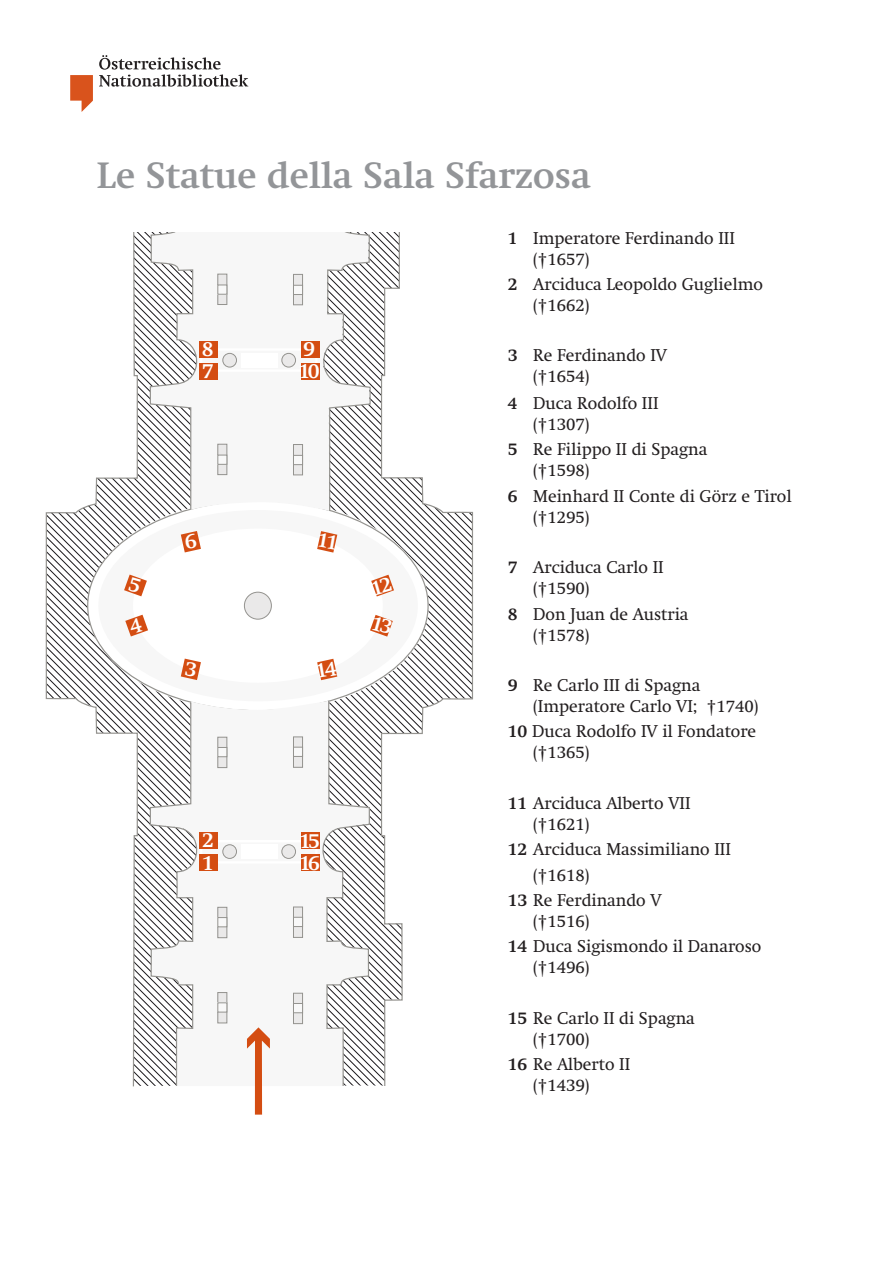
<style>
.page{position:relative;width:889px;height:1264px;background:#fff}
.page>*{position:absolute;margin:0;border:0;box-sizing:border-box;transform-origin:0 0}
.t1{font:700 36px "Swift";color:#939598}
.t2{font:700 20.4px/22.4px "Swift";color:#fff}
.t3{font:16.95px/21px "Swift";color:#231f20}
.s1{font-weight:700}
.s2{font-weight:700;font-size:16.5px}
</style>
<div class="page">
<svg style="left:138px;top:232px;width:242px;height:853px"></svg>
<svg style="left:45px;top:232px;width:93px;height:855px"></svg>
<svg style="left:380px;top:232px;width:93px;height:854px"></svg>
<div style="left:93px;top:504px;width:330px;height:202px;background:#f7f7f7;border-radius:50%"></div>
<svg style="left:150px;top:232px;width:166px;height:279px"></svg>
<svg style="left:150px;top:700px;width:165px;height:385px"></svg>
<svg style="left:149px;top:701px;width:57px;height:385px"></svg>
<svg style="left:315px;top:699px;width:55px;height:387px"></svg>
<svg style="left:149px;top:232px;width:57px;height:278px"></svg>
<svg style="left:316px;top:232px;width:55px;height:280px"></svg>
<div style="left:133px;top:528px;width:250px;height:154px;background:#fff;border-radius:50%"></div>
<div style="left:293px;top:906px;width:9px;height:31px;background:#eae9e9"></div>
<div style="left:293px;top:906px;width:10px;height:31px;border:1px solid #94938f"></div>
<div style="left:293px;top:917px;width:9px;height:9px;background:#f8f8f8"></div>
<div style="left:293px;top:916px;width:10px;height:10px;border:1px solid #94938f"></div>
<div style="left:218px;top:992px;width:9px;height:30px;background:#eae9e9"></div>
<div style="left:217px;top:991px;width:10px;height:32px;border:1px solid #94938f"></div>
<div style="left:218px;top:1002px;width:9px;height:9px;background:#f8f8f8"></div>
<div style="left:217px;top:1002px;width:10px;height:10px;border:1px solid #94938f"></div>
<div style="left:218px;top:907px;width:9px;height:30px;background:#eae9e9"></div>
<div style="left:217px;top:906px;width:10px;height:31px;border:1px solid #94938f"></div>
<div style="left:218px;top:917px;width:9px;height:9px;background:#f8f8f8"></div>
<div style="left:217px;top:916px;width:10px;height:11px;border:1px solid #94938f"></div>
<div style="left:293px;top:993px;width:9px;height:30px;background:#eae9e9"></div>
<div style="left:293px;top:992px;width:10px;height:31px;border:1px solid #94938f"></div>
<div style="left:293px;top:1003px;width:9px;height:9px;background:#f8f8f8"></div>
<div style="left:293px;top:1002px;width:10px;height:10px;border:1px solid #94938f"></div>
<div style="left:223px;top:844px;width:13px;height:14px;background:#eae9e9;border-radius:50%"></div>
<div style="left:222px;top:844px;width:15px;height:14px;border:1px solid #94938f;border-radius:50%"></div>
<div style="left:282px;top:844px;width:13px;height:14px;background:#eae9e9;border-radius:50%"></div>
<div style="left:281px;top:844px;width:15px;height:14px;border:1px solid #94938f;border-radius:50%"></div>
<div style="left:242px;top:844px;width:36px;height:14px;background:#fff"></div>
<div style="left:199px;top:854px;width:19px;height:16px;background:#d44d12"></div>
<div style="left:199px;top:832px;width:19px;height:16px;background:#d44d12"></div>
<div style="left:301px;top:854px;width:18px;height:16px;background:#d44d12"></div>
<div style="left:301px;top:832px;width:18px;height:16px;background:#d44d12"></div>
<div style="left:293px;top:736px;width:9px;height:31px;background:#eae9e9"></div>
<div style="left:293px;top:736px;width:10px;height:31px;border:1px solid #94938f"></div>
<div style="left:293px;top:747px;width:9px;height:9px;background:#f8f8f8"></div>
<div style="left:293px;top:746px;width:10px;height:10px;border:1px solid #94938f"></div>
<div style="left:218px;top:737px;width:9px;height:30px;background:#eae9e9"></div>
<div style="left:217px;top:736px;width:10px;height:32px;border:1px solid #94938f"></div>
<div style="left:218px;top:747px;width:9px;height:9px;background:#f8f8f8"></div>
<div style="left:217px;top:746px;width:10px;height:11px;border:1px solid #94938f"></div>
<svg style="left:247px;top:1027px;width:23px;height:87px"></svg>
<div style="left:244px;top:592px;width:27px;height:27px;background:#eae9e9;border-radius:50%"></div>
<div style="left:244px;top:591px;width:28px;height:28px;border:1px solid #94938f;border-radius:50%"></div>
<div style="left:293px;top:274px;width:9px;height:31px;background:#eae9e9"></div>
<div style="left:293px;top:274px;width:10px;height:31px;border:1px solid #94938f"></div>
<div style="left:293px;top:285px;width:9px;height:9px;background:#f8f8f8"></div>
<div style="left:293px;top:285px;width:10px;height:10px;border:1px solid #94938f"></div>
<div style="left:218px;top:274px;width:9px;height:30px;background:#eae9e9"></div>
<div style="left:217px;top:273px;width:10px;height:32px;border:1px solid #94938f"></div>
<div style="left:218px;top:285px;width:9px;height:9px;background:#f8f8f8"></div>
<div style="left:217px;top:284px;width:10px;height:10px;border:1px solid #94938f"></div>
<div style="left:223px;top:353px;width:13px;height:14px;background:#eae9e9;border-radius:50%"></div>
<div style="left:222px;top:353px;width:15px;height:14px;border:1px solid #94938f;border-radius:50%"></div>
<div style="left:282px;top:353px;width:13px;height:14px;background:#eae9e9;border-radius:50%"></div>
<div style="left:281px;top:353px;width:15px;height:14px;border:1px solid #94938f;border-radius:50%"></div>
<div style="left:242px;top:353px;width:36px;height:14px;background:#fff"></div>
<div style="left:199px;top:341px;width:19px;height:16px;background:#d44d12"></div>
<div style="left:199px;top:363px;width:19px;height:16px;background:#d44d12"></div>
<div style="left:301px;top:341px;width:18px;height:16px;background:#d44d12"></div>
<div style="left:301px;top:363px;width:18px;height:16px;background:#d44d12"></div>
<div style="left:293px;top:444px;width:9px;height:31px;background:#eae9e9"></div>
<div style="left:293px;top:444px;width:10px;height:31px;border:1px solid #94938f"></div>
<div style="left:293px;top:455px;width:9px;height:9px;background:#f8f8f8"></div>
<div style="left:293px;top:455px;width:10px;height:10px;border:1px solid #94938f"></div>
<div style="left:218px;top:444px;width:9px;height:30px;background:#eae9e9"></div>
<div style="left:217px;top:443px;width:10px;height:32px;border:1px solid #94938f"></div>
<div style="left:218px;top:455px;width:9px;height:9px;background:#f8f8f8"></div>
<div style="left:217px;top:454px;width:10px;height:10px;border:1px solid #94938f"></div>
<svg style="left:70px;top:75px;width:23px;height:37px"></svg>
<svg style="left:99px;top:55px;width:149px;height:32px"></svg>
<svg style="left:181px;top:658px;width:20px;height:22px"></svg>
<svg style="left:125px;top:614px;width:23px;height:22px"></svg>
<svg style="left:124px;top:574px;width:23px;height:22px"></svg>
<svg style="left:181px;top:531px;width:20px;height:21px"></svg>
<svg style="left:317px;top:531px;width:20px;height:21px"></svg>
<svg style="left:371px;top:574px;width:23px;height:22px"></svg>
<svg style="left:370px;top:615px;width:23px;height:21px"></svg>
<svg style="left:317px;top:658px;width:20px;height:22px"></svg>
<h1 class="t1" style="left:97px;top:154px;width:495px">Le Statue della Sala Sfarzosa</h1>
<p class="t2" style="left:202px;top:338px;width:13px">8</p>
<p class="t2" style="left:298px;top:338px;width:22px">9<br>10</p>
<p class="t2" style="left:202px;top:360px;width:13px">7</p>
<p class="t2" style="left:202px;top:829px;width:13px">2</p>
<p class="t2" style="left:202px;top:851px;width:13px">1</p>
<p class="t2" style="left:299px;top:831px;width:22px;line-height:21px">15<br>16</p>
<p class="t3" style="left:533px;top:227px;width:203px;text-indent:-25px"><span class="s1">1</span> Imperatore Ferdinando III (†1657)</p>
<p class="t3" style="left:533px;top:273px;width:231px;text-indent:-25px"><span class="s1">2</span> Arciduca Leopoldo Guglielmo (†1662)</p>
<p class="t3" style="left:533px;top:345px;width:135px;text-indent:-25px"><span class="s1">3</span> Re Ferdinando IV (†1654)</p>
<p class="t3" style="left:533px;top:393px;width:127px;text-indent:-25px"><span class="s2">4</span> Duca Rodolfo III (†1307)</p>
<p class="t3" style="left:533px;top:439px;width:176px;text-indent:-25px"><span class="s1">5</span> Re Filippo II di Spagna (†1598)</p>
<p class="t3" style="left:533px;top:485px;width:260px;text-indent:-25px"><span class="s1">6</span> Meinhard II Conte di Görz e Tirol (†1295)</p>
<p class="t3" style="left:533px;top:557px;width:132px;text-indent:-25px"><span class="s1">7</span> Arciduca Carlo II (†1590)</p>
<p class="t3" style="left:533px;top:603px;width:157px;text-indent:-25px"><span class="s1">8</span> Don Juan de Austria (†1578)</p>
<p class="t3" style="left:533px;top:675px;width:227px;text-indent:-25px"><span class="s1">9</span> Re Carlo III di Spagna (Imperatore Carlo VI; †1740)</p>
<p class="t3" style="left:533px;top:721px;width:224px;text-indent:-25px"><span class="s1">10</span> Duca Rodolfo IV il Fondatore (†1365)</p>
<p class="t3" style="left:533px;top:792px;width:159px;text-indent:-25px"><span class="s1">11</span> Arciduca Alberto VII (†1621)</p>
<p class="t3" style="left:507px;top:839px;width:225px"><span class="s1">12</span> Arciduca Massimiliano III</p>
<p class="t3" style="left:533px;top:864px;width:58px">(†1618)</p>
<p class="t3" style="left:507px;top:889px;width:155px"><span class="s1">13</span> Re Ferdinando V</p>
<p class="t3" style="left:507px;top:908px;width:255px;line-height:25.2px;text-indent:25px">(†1516)<br><span class="s1">14</span> Duca Sigismondo il Danaroso</p>
<p class="t3" style="left:533px;top:956px;width:58px">(†1496)</p>
<p class="t3" style="left:533px;top:1007px;width:163px;text-indent:-25px"><span class="s1">15</span> Re Carlo II di Spagna (†1700)</p>
<p class="t3" style="left:533px;top:1053px;width:98px;text-indent:-25px"><span class="s1">16</span> Re Alberto II (†1439)</p>
</div>
